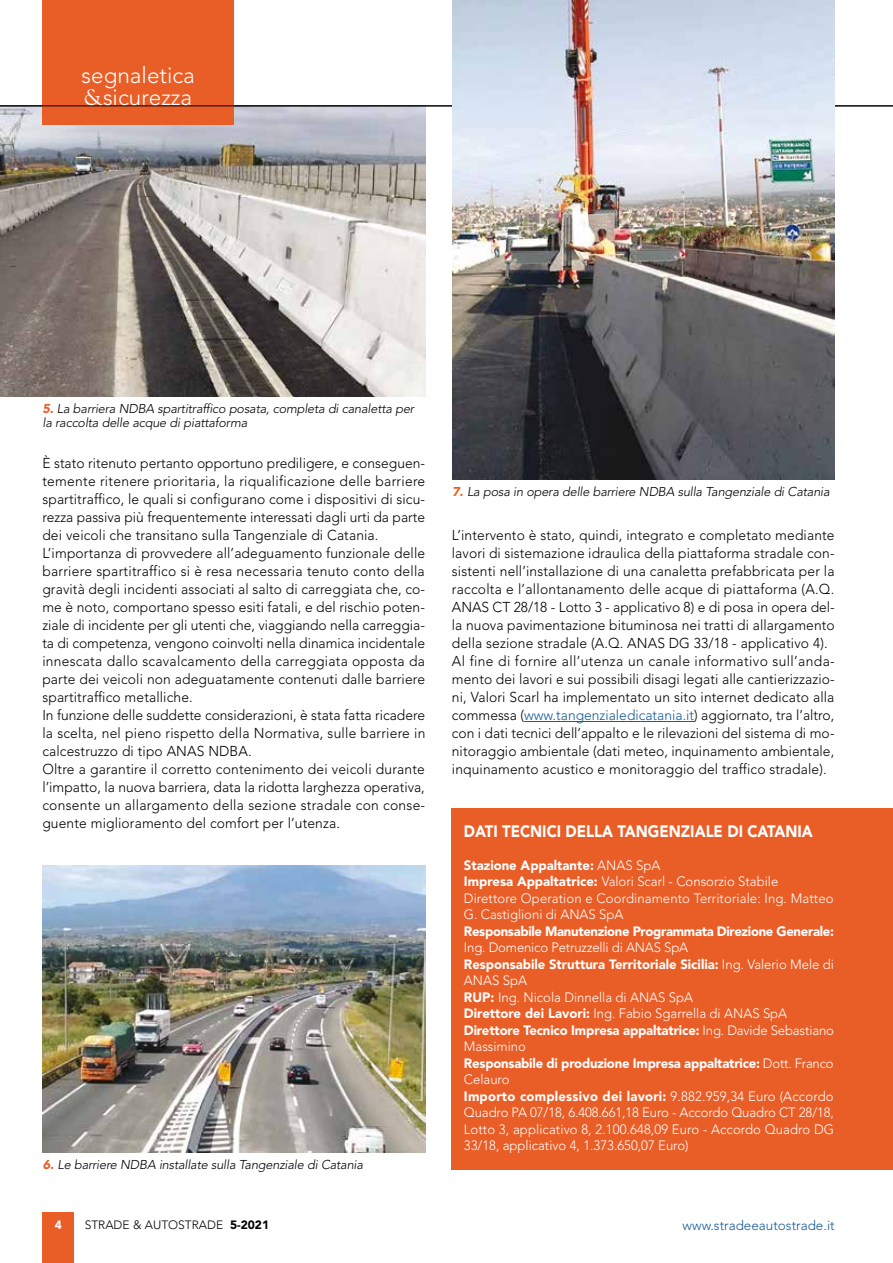
<style>
.page{position:relative;width:893px;height:1263px;background:#fff}
.page>*{position:absolute;margin:0;border:0;box-sizing:border-box;transform-origin:0 0}
.t1{font:300 22.5px/22.5px "Avenir";color:#fff}
.t2{font:900 16.5px "Avenir";color:#fff;scale:.9 1}
.t3{font:300 14.25px/18px "Avenir";letter-spacing:.01em;color:#000}
.t4{font:300 13.5px/16.5px "Avenir";color:#fff}
.t5{font:900 13.5px "Avenir";letter-spacing:-.025em;color:#fff}
.t6{font:300 13.5px "Avenir";color:#165b9a}
.t7{font:italic 300 12.75px/14.2px "Avenir";letter-spacing:-.015em;color:#000}
.t8{font:300 12px "Avenir";color:#000}
.t9{font:900 12px "Avenir";color:#fff}
.s1{font-family:"Goudy Std";font-weight:400}
.s2{font-weight:900;color:#e95e27}
.s3{color:#165b9a}
.s4{font-weight:900}
</style>
<div class="page">
<div style="left:42px;top:1212px;width:32px;height:51px;background:#e95e27"></div>
<hr style="left:524px;top:721px;width:170px;height:1px;background:#165b9a">
<img style="left:0;top:107px;width:425px;height:289px">
<img style="left:43px;top:865px;width:382px;height:287px">
<div style="left:452px;top:809px;width:441px;height:361px;background:#e95e27"></div>
<div style="left:43px;top:0;width:191px;height:124px;background:#e95e27"></div>
<hr style="left:0;top:106px;width:893px;height:1px;background:#000">
<img style="left:452px;top:0;width:383px;height:480px">
<h1 class="t1" style="left:82px;top:64px;width:115px">segnaletica <span class="s1">&amp;</span>sicurezza</h1>
<p class="t7" style="left:43px;top:402px;width:373px"><span class="s2">5.</span> La barriera NDBA spartitraffico posata, completa di canaletta per la raccolta delle acque di piattaforma</p>
<p class="t3" style="left:42px;top:454px;width:384px">È stato ritenuto pertanto opportuno prediligere, e conseguen&shy;temente ritenere prioritaria, la riqualificazione delle barriere spartitraffico, le quali si configurano come i dispositivi di sicu&shy;rezza passiva più frequentemente interessati dagli urti da parte dei veicoli che transitano sulla Tangenziale di Catania.<br>L’importanza di provvedere all’adeguamento funzionale delle barriere spartitraffico si è resa necessaria tenuto conto della gravità degli incidenti associati al salto di carreggiata che, co&shy;me è noto, comportano spesso esiti fatali, e del rischio poten&shy;ziale di incidente per gli utenti che, viaggiando nella carreggia&shy;ta di competenza, vengono coinvolti nella dinamica incidentale innescata dallo scavalcamento della carreggiata opposta da parte dei veicoli non adeguatamente contenuti dalle barriere spartitraffico metalliche.<br>In funzione delle suddette considerazioni, è stata fatta ricadere la scelta, nel pieno rispetto della Normativa, sulle barriere in calcestruzzo di tipo ANAS NDBA.<br>Oltre a garantire il corretto contenimento dei veicoli durante l’impatto, la nuova barriera, data la ridotta larghezza operativa, consente un allargamento della sezione stradale con conse&shy;guente miglioramento del comfort per l’utenza.</p>
<p class="t7" style="left:43px;top:1157px;width:322px"><span class="s2">6.</span> Le barriere NDBA installate sulla Tangenziale di Catania</p>
<p class="t7" style="left:452px;top:484px;width:379px"><span class="s2">7.</span> La posa in opera delle barriere NDBA sulla Tangenziale di Catania</p>
<p class="t3" style="left:452px;top:526px;width:384px">L’intervento è stato, quindi, integrato e completato mediante lavori di sistemazione idraulica della piattaforma stradale con&shy;sistenti nell’installazione di una canaletta prefabbricata per la raccolta e l’allontanamento delle acque di piattaforma (A.Q.<br>ANAS CT 28/18 - Lotto 3 - applicativo 8) e di posa in opera del&shy;la nuova pavimentazione bituminosa nei tratti di allargamento della sezione stradale (A.Q. ANAS DG 33/18 - applicativo 4).<br>Al fine di fornire all’utenza un canale informativo sull’anda&shy;mento dei lavori e sui possibili disagi legati alle cantierizzazio&shy;ni, Valori Scarl ha implementato un sito internet dedicato alla commessa (<span class="s3">www.tangenzialedicatania.it</span>) aggiornato, tra l’altro, con i dati tecnici dell’appalto e le rilevazioni del sistema di mo&shy;nitoraggio ambientale (dati meteo, inquinamento ambientale, inquinamento acustico e monitoraggio del traffico stradale).</p>
<p class="t2" style="left:464px;top:821px;width:389px">DATI TECNICI DELLA TANGENZIALE DI CATANIA</p>
<p class="t4" style="left:464px;top:857px;width:371px"><span class="s4">Stazione Appaltante:</span> ANAS SpA<br><span class="s4">Impresa Appaltatrice:</span> Valori Scarl - Consorzio Stabile Direttore Operation e Coordinamento Territoriale: Ing. Matteo G. Castiglioni di ANAS SpA</p>
<p class="t5" style="left:464px;top:923px;width:372px">Responsabile Manutenzione Programmata Direzione Generale:</p>
<p class="t4" style="left:464px;top:939px;width:372px">Ing. Domenico Petruzzelli di ANAS SpA<br><span class="s4">Responsabile Struttura Territoriale Sicilia:</span> Ing. Valerio Mele di ANAS SpA<br><span class="s4">RUP:</span> Ing. Nicola Dinnella di ANAS SpA<br><span class="s4">Direttore dei Lavori:</span> Ing. Fabio Sgarrella di ANAS SpA <span class="s4">Direttore Tecnico Impresa appaltatrice:</span> Ing. Davide Sebastiano Massimino<br><span class="s4">Responsabile di produzione Impresa appaltatrice:</span> Dott. Franco Celauro<br><span class="s4">Importo complessivo dei lavori:</span> 9.882.959,34 Euro (Accordo Quadro PA 07/18, 6.408.661,18 Euro - Accordo Quadro CT 28/18, Lotto 3, applicativo 8, 2.100.648,09 Euro - Accordo Quadro DG 33/18, applicativo 4, 1.373.650,07 Euro)</p>
<p class="t9" style="left:55px;top:1218px;width:9px">4</p>
<p class="t8" style="left:85px;top:1217px;width:186px">STRADE &amp; AUTOSTRADE <span class="s4">5-2021</span></p>
<p class="t6" style="left:683px;top:1217px;width:154px">www.stradeeautostrade.it</p>
</div>
